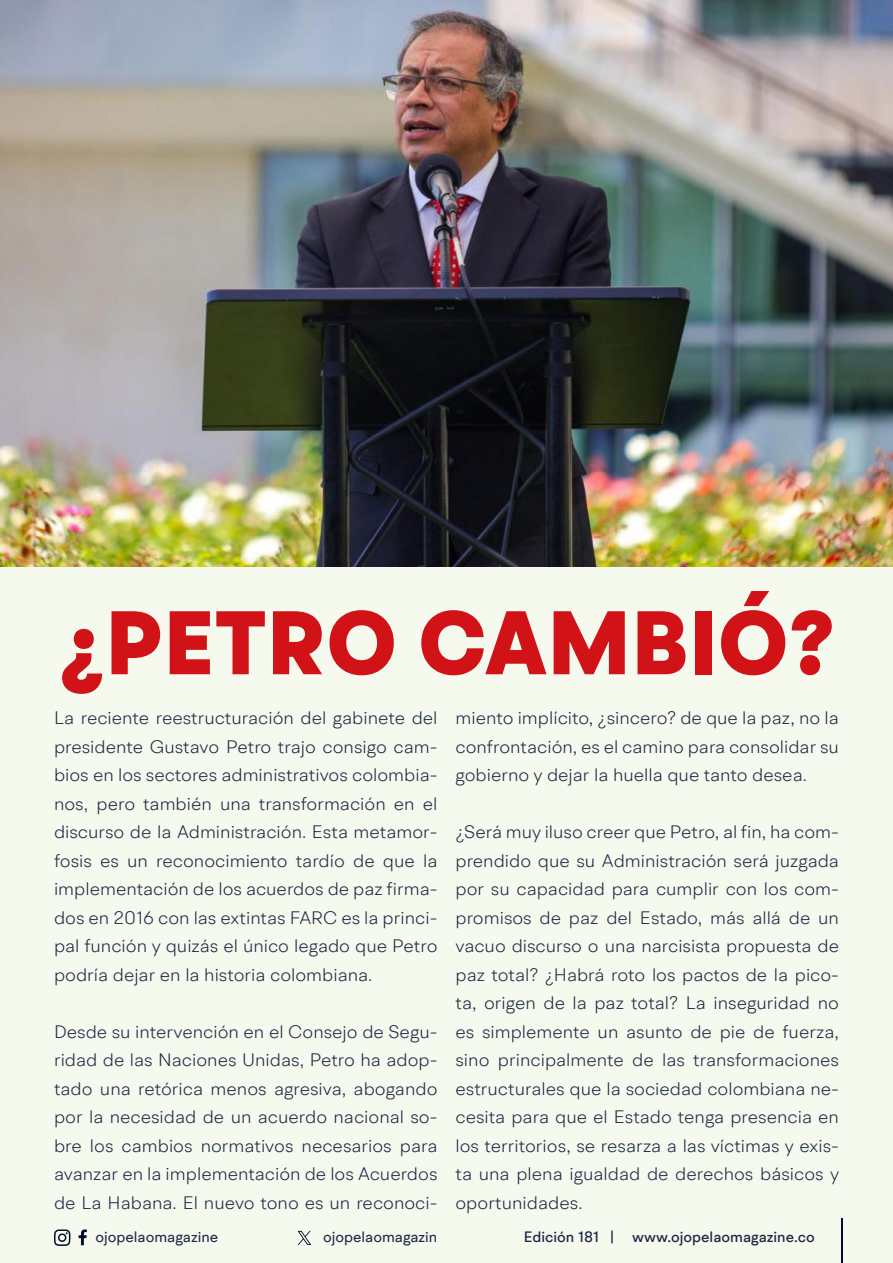
<style>
.page{position:relative;width:893px;height:1263px;background:#f6f9ee}
.page>*{position:absolute;margin:0;border:0;box-sizing:border-box;transform-origin:0 0}
.t1{font:900 90px "BR Hendrix";letter-spacing:.01em;color:#d11217}
.t2{font:300 18px/28.5px "BR Hendrix";color:#1b2943;text-align:justify;scale:1.04 1}
.t3{font:500 15px "BR Hendrix";color:#1b2943}
.t4{font:15px "BR Hendrix";color:#1b2943}
</style>
<div class="page">
<svg style="left:79px;top:1229px;width:8px;height:16px"></svg>
<svg style="left:54px;top:1229px;width:17px;height:17px"></svg>
<hr style="left:841px;top:1219px;width:1px;height:44px;background:#000f2b">
<svg style="left:298px;top:1231px;width:13px;height:14px"></svg>
<img style="left:0;top:0;width:893px;height:567px">
<h1 class="t1" style="left:59px;top:587px;width:776px">¿PETRO CAMBIÓ?</h1>
<p class="t2" style="left:54px;top:704px;width:370px">La reciente reestructuración del gabinete del presidente Gustavo Petro trajo consigo cam&shy;bios en los sectores administrativos colombia&shy;nos, pero también una transformación en el discurso de la Administración. Esta metamor&shy;fosis es un reconocimiento tardío de que la implementación de los acuerdos de paz firma&shy;dos en 2016 con las extintas FARC es la princi&shy;pal función y quizás el único legado que Petro podría dejar en la historia colombiana.</p>
<p class="t2" style="left:54px;top:1017px;width:370px">Desde su intervención en el Consejo de Segu&shy;ridad de las Naciones Unidas, Petro ha adop&shy;tado una retórica menos agresiva, abogando por la necesidad de un acuerdo nacional so&shy;bre los cambios normativos necesarios para avanzar en la implementación de los Acuerdos de La Habana. El nuevo tono es un reconoci-</p>
<p class="t2" style="left:455px;top:704px;width:370px">miento implícito, ¿sincero? de que la paz, no la confrontación, es el camino para consolidar su gobierno y dejar la huella que tanto desea.</p>
<p class="t2" style="left:455px;top:818px;width:370px">¿Será muy iluso creer que Petro, al fin, ha com&shy;prendido que su Administración será juzgada por su capacidad para cumplir con los com&shy;promisos de paz del Estado, más allá de un vacuo discurso o una narcisista propuesta de paz total? ¿Habrá roto los pactos de la pico&shy;ta, origen de la paz total? La inseguridad no es simplemente un asunto de pie de fuerza, sino principalmente de las transformaciones estructurales que la sociedad colombiana ne&shy;cesita para que el Estado tenga presencia en los territorios, se resarza a las víctimas y exis&shy;ta una plena igualdad de derechos básicos y oportunidades.</p>
<p class="t4" style="left:96px;top:1227px;width:124px">ojopelaomagazine</p>
<p class="t4" style="left:323px;top:1227px;width:116px">ojopelaomagazin</p>
<p class="t3" style="left:524px;top:1227px;width:292px">Edición 181 | www.ojopelaomagazine.co</p>
</div>
